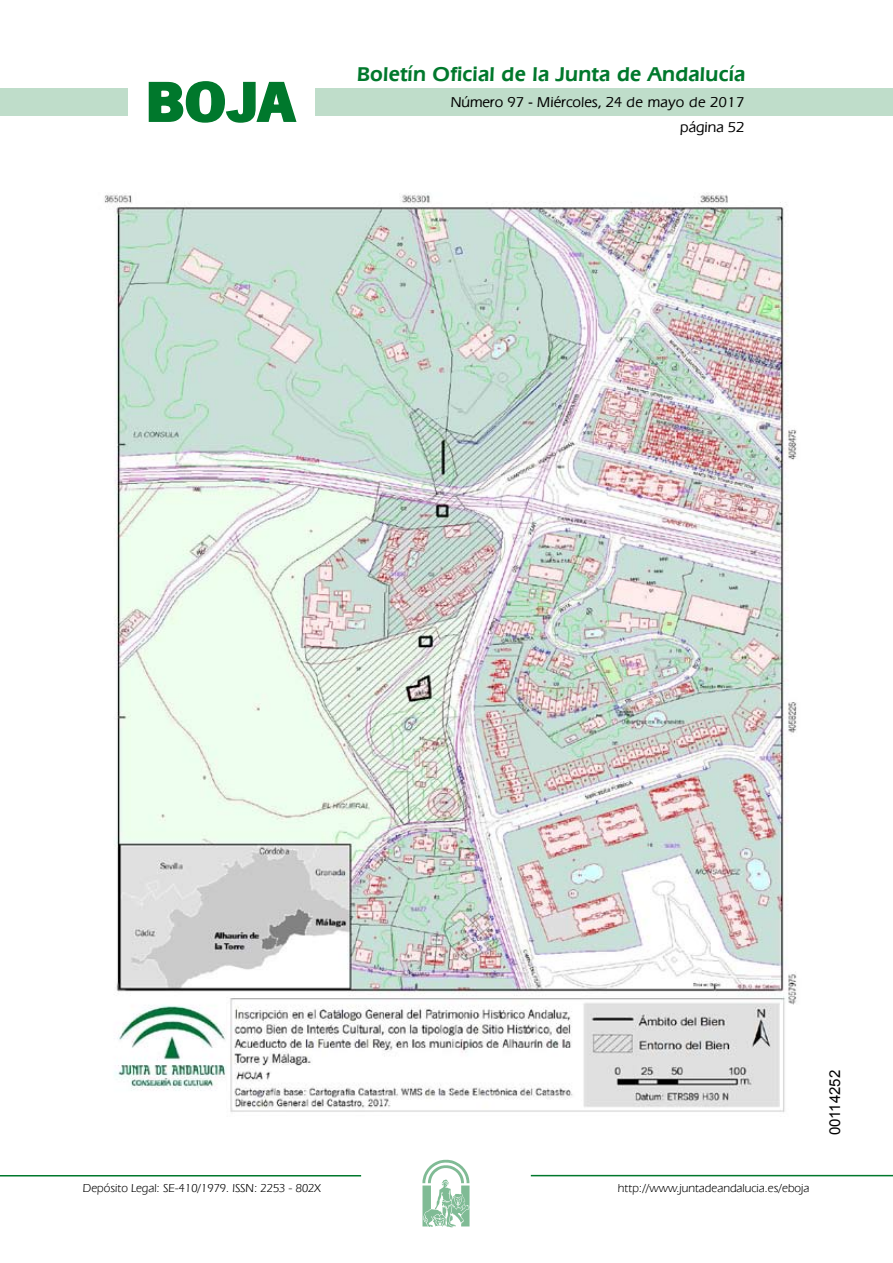
<style>
.page{position:relative;width:893px;height:1263px;background:#fff}
.page>*{position:absolute;margin:0;border:0;box-sizing:border-box;transform-origin:0 0}
.t1{font:700 57.75px "News Got T";color:#00782c;scale:1.14 1}
.t2{font:600 21px "Eras IT Cby BT";letter-spacing:.01em;color:#00782c}
.t3{font:500 15px/24.5px "Eras IT Cby BT";color:#000;text-align:right}
.t4{font:15px "Arial";color:#000}
.t5{font:12px "Eras IT Cby BT";color:#000}
</style>
<div class="page">
<div style="left:315px;top:88px;width:577px;height:28px;background:#bfddca"></div>
<div style="left:0;top:88px;width:128px;height:28px;background:#bfddca"></div>
<hr style="left:0;top:1175px;width:361px;height:2px;background:#00782c">
<svg style="left:422px;top:1159px;width:47px;height:68px"></svg>
<hr style="left:531px;top:1175px;width:361px;height:1px;background:#00782c">
<svg style="left:148px;top:81px;width:149px;height:42px"></svg>
<img style="left:104px;top:192px;width:693px;height:920px">
<h1 class="t1" style="left:145px;top:68px;width:133px">BOJA</h1>
<h2 class="t2" style="left:357px;top:62px;width:390px">Boletín Oficial de la Junta de Andalucía</h2>
<p class="t3" style="left:451px;top:90px;width:295px">Número 97 - Miércoles, 24 de mayo de 2017 página 52</p>
<p class="t5" style="left:83px;top:1181px;width:239px">Depósito Legal: SE-410/1979. ISSN: 2253 - 802X</p>
<p class="t5" style="left:618px;top:1181px;width:193px">http://www.juntadeandalucia.es/eboja</p>
<p class="t4" style="left:825px;top:1135px;width:67px;rotate:-90deg">00114252</p>
</div>
